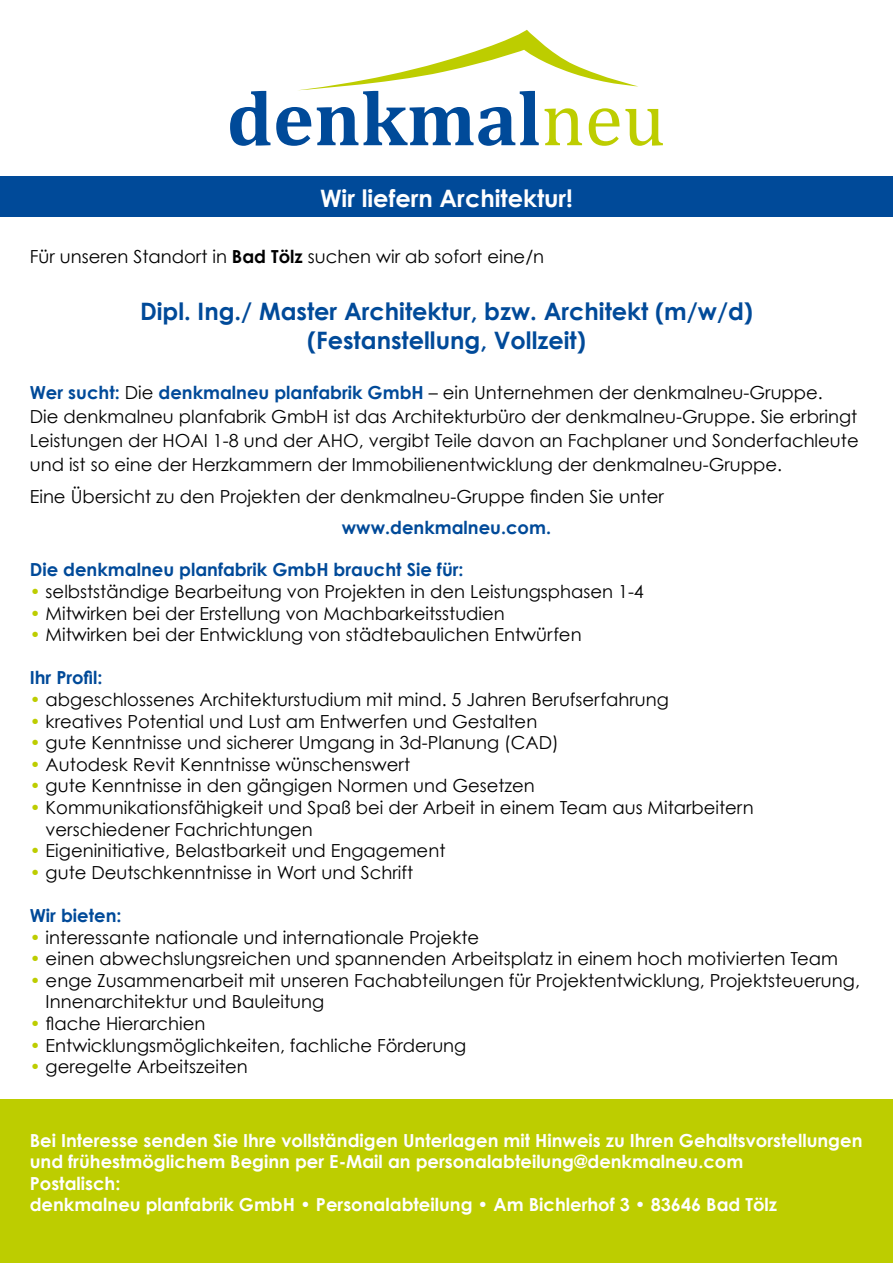
<style>
.page{position:relative;width:893px;height:1263px;background:#fff}
.page>*{position:absolute;margin:0;border:0;box-sizing:border-box;transform-origin:0 0}
.t1{font:700 24px "Century Gothic";color:#004a99}
.t2{font:700 24px "Century Gothic";color:#fff}
.t3{font:18px/24px "Century Gothic";color:#000}
.t4{font:700 18px/21.6px "Century Gothic";color:#fff}
.t5{font:700 18px "Century Gothic";color:#004a99}
.s1{font-weight:700}
.s2{font-weight:700;color:#004a99}
.s3{color:#bdcd00}
</style>
<div class="page">
<div style="left:0;top:176px;width:893px;height:41px;background:#004a99"></div>
<svg style="left:230px;top:30px;width:433px;height:116px"></svg>
<div style="left:0;top:1099px;width:893px;height:164px;background:#bdcd00"></div>
<p class="t2" style="left:320px;top:183px;width:254px">Wir liefern Architektur!</p>
<p class="t3" style="left:30px;top:244px;width:516px">Für unseren Standort in <span class="s1">Bad Tölz</span> suchen wir ab sofort eine/n</p>
<p class="t1" style="left:140px;top:296px;width:614px">Dipl. Ing./ Master Architektur, bzw. Architekt (m/w/d)</p>
<p class="t1" style="left:307px;top:325px;width:280px">(Festanstellung, Vollzeit)</p>
<p class="t3" style="left:30px;top:380px;width:830px"><span class="s2">Wer sucht:</span> Die <span class="s2">denkmalneu planfabrik GmbH</span> – ein Unternehmen der denkmalneu-Gruppe.<br>Die denkmalneu planfabrik GmbH ist das Architekturbüro der denkmalneu-Gruppe. Sie erbringt Leistungen der HOAI 1-8 und der AHO, vergibt Teile davon an Fachplaner und Sonderfachleute und ist so eine der Herzkammern der Immobilienentwicklung der denkmalneu-Gruppe.</p>
<p class="t3" style="left:30px;top:485px;width:636px">Eine Übersicht zu den Projekten der denkmalneu-Gruppe finden Sie unter</p>
<p class="t5" style="left:342px;top:516px;width:211px">www.denkmalneu.com.</p>
<p class="t5" style="left:30px;top:558px;width:435px">Die denkmalneu planfabrik GmbH braucht Sie für:</p>
<p class="t3" style="left:30px;top:579px;width:616px"><span class="s3">•</span> selbstständige Bearbeitung von Projekten in den Leistungsphasen 1-4</p>
<p class="t3" style="left:30px;top:601px;width:477px"><span class="s3">•</span> Mitwirken bei der Erstellung von Machbarkeitsstudien</p>
<p class="t3" style="left:30px;top:622px;width:553px"><span class="s3">•</span> Mitwirken bei der Entwicklung von städtebaulichen Entwürfen</p>
<p class="t5" style="left:30px;top:666px;width:74px">Ihr Profil:</p>
<p class="t3" style="left:30px;top:687px;width:641px"><span class="s3">•</span> abgeschlossenes Architekturstudium mit mind. 5 Jahren Berufserfahrung</p>
<p class="t3" style="left:30px;top:709px;width:509px"><span class="s3">•</span> kreatives Potential und Lust am Entwerfen und Gestalten</p>
<p class="t3" style="left:30px;top:730px;width:531px"><span class="s3">•</span> gute Kenntnisse und sicherer Umgang in 3d-Planung (CAD)</p>
<p class="t3" style="left:30px;top:752px;width:382px"><span class="s3">•</span> Autodesk Revit Kenntnisse wünschenswert</p>
<p class="t3" style="left:30px;top:774px;width:507px"><span class="s3">•</span> gute Kenntnisse in den gängigen Normen und Gesetzen</p>
<p class="t3" style="left:46px;top:796px;width:710px;line-height:21.6px;text-indent:-16px"><span class="s3">•</span> Kommunikationsfähigkeit und Spaß bei der Arbeit in einem Team aus Mitarbeitern verschiedener Fachrichtungen</p>
<p class="t3" style="left:30px;top:838px;width:417px"><span class="s3">•</span> Eigeninitiative, Belastbarkeit und Engagement</p>
<p class="t3" style="left:30px;top:860px;width:385px"><span class="s3">•</span> gute Deutschkenntnisse in Wort und Schrift</p>
<p class="t5" style="left:30px;top:904px;width:93px">Wir bieten:</p>
<p class="t3" style="left:30px;top:925px;width:451px"><span class="s3">•</span> interessante nationale und internationale Projekte</p>
<p class="t3" style="left:30px;top:946px;width:810px"><span class="s3">•</span> einen abwechslungsreichen und spannenden Arbeitsplatz in einem hoch motivierten Team</p>
<p class="t3" style="left:46px;top:969px;width:816px;line-height:21.6px;text-indent:-16px"><span class="s3">•</span> enge Zusammenarbeit mit unseren Fachabteilungen für Projektentwicklung, Projektsteuerung,<br>Innenarchitektur und Bauleitung</p>
<p class="t3" style="left:30px;top:1011px;width:177px"><span class="s3">•</span> flache Hierarchien</p>
<p class="t3" style="left:30px;top:1033px;width:438px"><span class="s3">•</span> Entwicklungsmöglichkeiten, fachliche Förderung</p>
<p class="t3" style="left:30px;top:1054px;width:220px"><span class="s3">•</span> geregelte Arbeitszeiten</p>
<p class="t4" style="left:30px;top:1129px;width:834px">Bei Interesse senden Sie Ihre vollständigen Unterlagen mit Hinweis zu Ihren Gehaltsvorstellungen und frühestmöglichem Beginn per E-Mail an personalabteilung@denkmalneu.com</p>
<p class="t4" style="left:30px;top:1172px;width:92px">Postalisch:</p>
<p class="t4" style="left:30px;top:1193px;width:749px">denkmalneu planfabrik GmbH • Personalabteilung • Am Bichlerhof 3 • 83646 Bad Tölz</p>
</div>
